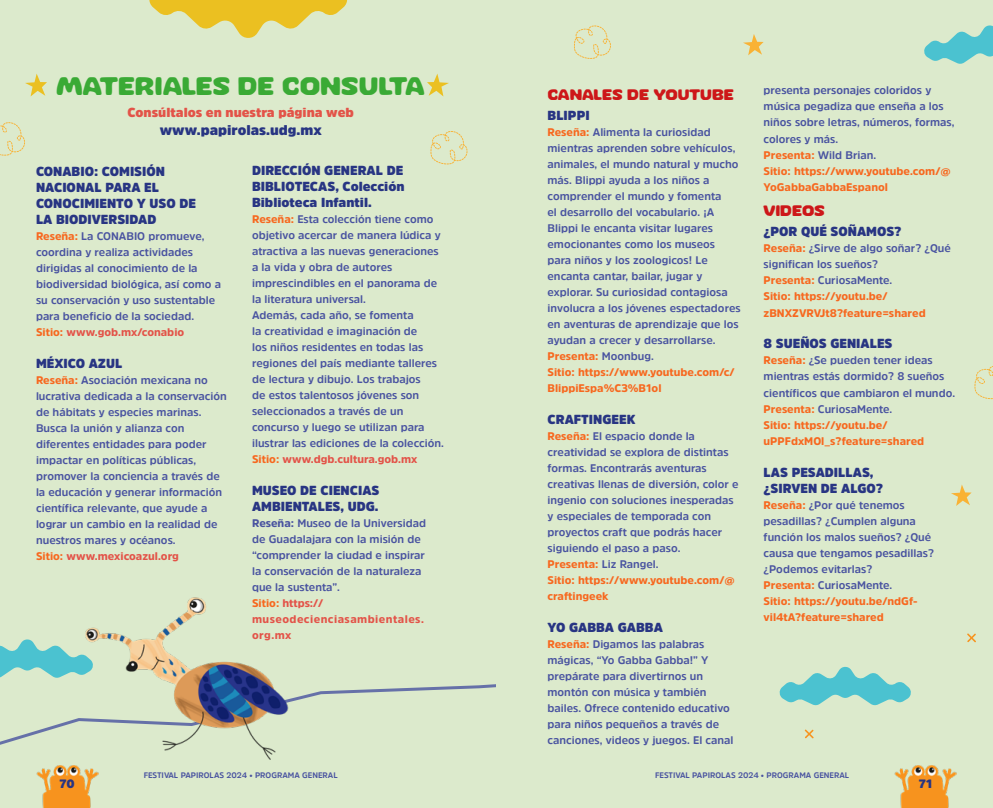
<style>
.page{position:relative;width:993px;height:808px;background:#fff}
.page>*{position:absolute;margin:0;border:0;box-sizing:border-box;transform-origin:0 0}
.t1{font:30px "Argufy";color:#3aaa35}
.t2{font:18px "Argufy";color:#cd1719}
.t3{font:900 14px "Amsi Pro";color:#283583}
.t4{font:900 13px/16px "Amsi Pro";color:#283583}
.t5{font:900 13px "Amsi Pro";color:#e35348}
.t6{font:900 12px "Amsi Pro";color:#283583}
.t7{font:700 11px/16px "Amsi Pro";color:#4953a0}
.t8{font:900 11px/16px "Amsi Pro";color:#f7681f}
.t9{font:700 8px "Amsi Pro";color:#4953a0}
.s1{font-weight:900;color:#f7681f}
.s2{font-weight:900;color:#e35348}
.s3{font-weight:900}
.s4{font-weight:700;color:#4953a0}
</style>
<div class="page">
<div style="left:0;top:0;width:496px;height:808px;background:#dceacc"></div>
<svg style="left:0;top:639px;width:80px;height:39px"></svg>
<svg style="left:0;top:684px;width:496px;height:61px"></svg>
<img style="left:80px;top:597px;width:214px;height:163px">
<svg style="left:25px;top:74px;width:22px;height:22px"></svg>
<svg style="left:427px;top:74px;width:22px;height:22px"></svg>
<svg style="left:149px;top:0;width:198px;height:38px"></svg>
<svg style="left:430px;top:131px;width:37px;height:33px"></svg>
<svg style="left:0;top:122px;width:25px;height:34px"></svg>
<div style="left:496px;top:0;width:496px;height:808px;background:#dceacc"></div>
<svg style="left:779px;top:667px;width:132px;height:38px"></svg>
<svg style="left:804px;top:729px;width:9px;height:10px"></svg>
<svg style="left:967px;top:633px;width:9px;height:10px"></svg>
<svg style="left:924px;top:25px;width:68px;height:39px"></svg>
<svg style="left:574px;top:25px;width:36px;height:34px"></svg>
<svg style="left:974px;top:366px;width:18px;height:33px"></svg>
<svg style="left:743px;top:34px;width:20px;height:21px"></svg>
<svg style="left:951px;top:484px;width:20px;height:22px"></svg>
<img style="left:36px;top:765px;width:62px;height:43px">
<img style="left:894px;top:765px;width:62px;height:43px">
<h1 class="t1" style="left:57px;top:71px;width:369px">MATERIALES DE CONSULTA</h1>
<p class="t5" style="left:127px;top:104px;width:228px">Consúltalos en nuestra página web</p>
<p class="t3" style="left:160px;top:121px;width:163px">www.papirolas.udg.mx</p>
<p class="t4" style="left:36px;top:163px;width:161px">CONABIO: COMISIÓN<br>NACIONAL PARA EL<br>CONOCIMIENTO Y USO DE<br>LA BIODIVERSIDAD</p>
<p class="t7" style="left:36px;top:227px;width:187px"><span class="s1">Reseña:</span> La CONABIO promueve, coordina y realiza actividades dirigidas al conocimiento de la biodiversidad biológica, así como a su conservación y uso sustentable para beneficio de la sociedad.<br><span class="s1">Sitio:</span> <span class="s2">www.gob.mx/conabio</span></p>
<p class="t4" style="left:36px;top:355px;width:88px">MÉXICO AZUL</p>
<p class="t7" style="left:36px;top:371px;width:192px"><span class="s1">Reseña:</span> Asociación mexicana no lucrativa dedicada a la conservación de hábitats y especies marinas.<br>Busca la unión y alianza con diferentes entidades para poder impactar en políticas públicas, promover la conciencia a través de la educación y generar información científica relevante, que ayude a lograr un cambio en la realidad de nuestros mares y océanos.<br><span class="s1">Sitio:</span> <span class="s2">www.mexicoazul.org</span></p>
<p class="t4" style="left:252px;top:162px;width:154px;text-align:justify">DIRECCIÓN GENERAL DE BIBLIOTECAS, Colección Biblioteca Infantil.</p>
<p class="t7" style="left:252px;top:211px;width:193px"><span class="s1">Reseña:</span> Esta colección tiene como objetivo acercar de manera lúdica y atractiva a las nuevas generaciones a la vida y obra de autores imprescindibles en el panorama de la literatura universal.<br>Además, cada año, se fomenta<br>la creatividad e imaginación de<br>los niños residentes en todas las regiones del país mediante talleres de lectura y dibujo. Los trabajos<br>de estos talentosos jóvenes son seleccionados a través de un concurso y luego se utilizan para ilustrar las ediciones de la colección.<br><span class="s1">Sitio:</span> <span class="s2">www.dgb.cultura.gob.mx</span></p>
<p class="t4" style="left:252px;top:482px;width:129px">MUSEO DE CIENCIAS<br>AMBIENTALES, UDG.</p>
<p class="t7" style="left:252px;top:515px;width:175px"><span class="s3">Reseña:</span> Museo de la Universidad de Guadalajara con la misión de “comprender la ciudad e inspirar la conservación de la naturaleza que la sustenta”.<br><span class="s1">Sitio:</span> <span class="s2">https:// museodecienciasambientales. org.mx</span></p>
<h2 class="t2" style="left:547px;top:85px;width:188px">CANALES DE YOUTUBE</h2>
<p class="t4" style="left:547px;top:107px;width:44px">BLIPPI</p>
<p class="t7" style="left:547px;top:124px;width:194px"><span class="s1">Reseña:</span> Alimenta la curiosidad mientras aprenden sobre vehículos, animales, el mundo natural y mucho más. Blippi ayuda a los niños a comprender el mundo y fomenta<br>el desarrollo del vocabulario. ¡A<br>Blippi le encanta visitar lugares emocionantes como los museos para niños y los zoologicos! Le encanta cantar, bailar, jugar y explorar. Su curiosidad contagiosa involucra a los jóvenes espectadores en aventuras de aprendizaje que los ayudan a crecer y desarrollarse.<br><span class="s1">Presenta:</span> Moonbug.<br><span class="s1">Sitio: https://www.youtube.com/c/<br>BlippiEspa%C3%B1ol</span></p>
<p class="t4" style="left:547px;top:411px;width:89px">CRAFTINGEEK</p>
<p class="t7" style="left:547px;top:428px;width:192px"><span class="s1">Reseña:</span> El espacio donde la creatividad se explora de distintas formas. Encontrarás aventuras creativas llenas de diversión, color e ingenio con soluciones inesperadas y especiales de temporada con proyectos craft que podrás hacer siguiendo el paso a paso.<br><span class="s1">Presenta:</span> Liz Rangel.<br><span class="s1">Sitio: https://www.youtube.com/@ craftingeek</span></p>
<p class="t4" style="left:547px;top:619px;width:117px">YO GABBA GABBA</p>
<p class="t7" style="left:547px;top:636px;width:187px"><span class="s1">Reseña:</span> Digamos las palabras mágicas, “Yo Gabba Gabba!” Y prepárate para divertirnos un montón con música y también bailes. Ofrece contenido educativo para niños pequeños a través de canciones, videos y juegos. El canal</p>
<p class="t7" style="left:763px;top:82px;width:192px">presenta personajes coloridos y música pegadiza que enseña a los niños sobre letras, números, formas, colores y más.<br><span class="s1">Presenta:</span> Wild Brian.<br><span class="s1">Sitio: https://www.youtube.com/@<br>YoGabbaGabbaEspanol</span></p>
<h2 class="t2" style="left:763px;top:202px;width:63px">VIDEOS</h2>
<p class="t4" style="left:763px;top:224px;width:139px">¿POR QUÉ SOÑAMOS?</p>
<p class="t8" style="left:763px;top:240px;width:189px">Reseña: <span class="s4">¿Sirve de algo soñar? ¿Qué significan los sueños?<br></span>Presenta: <span class="s4">CuriosaMente.<br></span>Sitio: https://youtu.be/ zBNXZVRVJt8?feature=shared</p>
<p class="t4" style="left:763px;top:336px;width:130px">8 SUEÑOS GENIALES</p>
<p class="t7" style="left:763px;top:352px;width:193px"><span class="s1">Reseña:</span> ¿Se pueden tener ideas mientras estás dormido? 8 sueños científicos que cambiaron el mundo.<br><span class="s1">Presenta:</span> CuriosaMente.<br><span class="s1">Sitio: https://youtu.be/ uPPFdxMOl_s?feature=shared</span></p>
<p class="t4" style="left:763px;top:464px;width:121px">LAS PESADILLAS, ¿SIRVEN DE ALGO?</p>
<p class="t7" style="left:763px;top:496px;width:172px"><span class="s1">Reseña:</span> ¿Por qué tenemos pesadillas? ¿Cumplen alguna función los malos sueños? ¿Qué causa que tengamos pesadillas? ¿Podemos evitarlas?<br><span class="s1">Presenta:</span> CuriosaMente.<br><span class="s1">Sitio: https://youtu.be/ndGf&shy;vil4tA?feature=shared</span></p>
<p class="t9" style="left:144px;top:770px;width:195px">FESTIVAL PAPIROLAS 2024 • PROGRAMA GENERAL</p>
<p class="t9" style="left:655px;top:770px;width:195px">FESTIVAL PAPIROLAS 2024 • PROGRAMA GENERAL</p>
<p class="t6" style="left:60px;top:775px;width:17px">70</p>
<p class="t6" style="left:918px;top:775px;width:15px">71</p>
</div>
